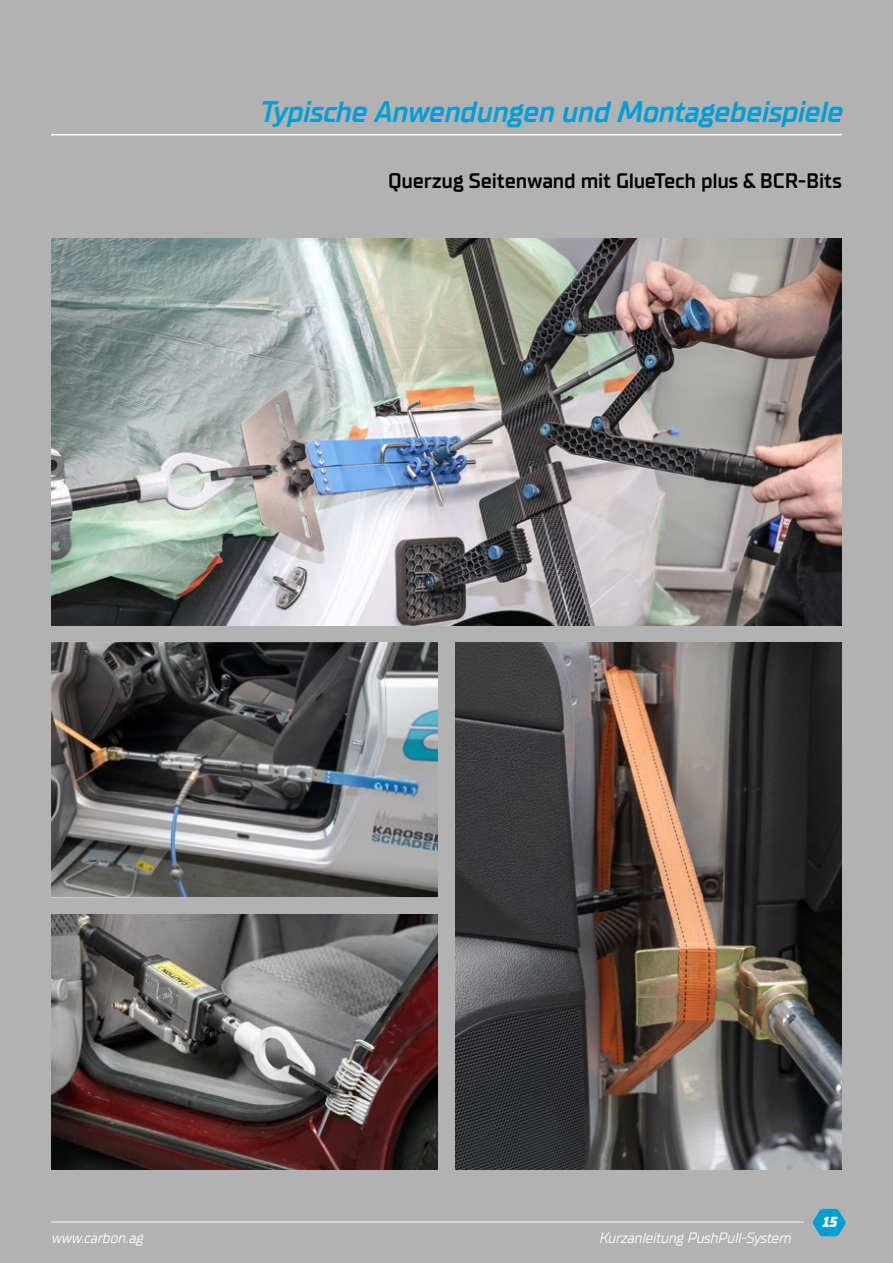
<style>
.page{position:relative;width:893px;height:1263px;background:#b2b2b2}
.page>*{position:absolute;margin:0;border:0;box-sizing:border-box;transform-origin:0 0}
.t1{font:italic 600 29.7px "TT Supermolot Neue";letter-spacing:-.015em;color:#009ed4}
.t2{font:600 21px "TT Supermolot Neue";letter-spacing:-.01em;color:#000}
.t3{font:italic 15px "TT Supermolot Neue";letter-spacing:-.015em;color:#fff}
.t4{font:italic 800 14.55px "TT Supermolot Neue";color:#fff}
</style>
<div class="page">
<hr style="left:51px;top:1222px;width:753px;height:1px;background:#fff">
<svg style="left:813px;top:1209px;width:33px;height:27px"></svg>
<hr style="left:51px;top:134px;width:791px;height:1px;background:#fff">
<img style="left:51px;top:642px;width:387px;height:255px">
<img style="left:51px;top:914px;width:387px;height:255px">
<img style="left:455px;top:642px;width:387px;height:527px">
<img style="left:51px;top:238px;width:791px;height:387px">
<h1 class="t1" style="left:259px;top:94px;width:585px">Typische Anwendungen und Montagebeispiele</h1>
<h2 class="t2" style="left:388px;top:168px;width:455px">Querzug Seitenwand mit GlueTech plus &amp; BCR-Bits</h2>
<p class="t3" style="left:51px;top:1229px;width:94px">www.carbon.ag</p>
<p class="t3" style="left:599px;top:1229px;width:194px">Kurzanleitung PushPull-System</p>
<p class="t4" style="left:822px;top:1213px;width:16px">15</p>
</div>
